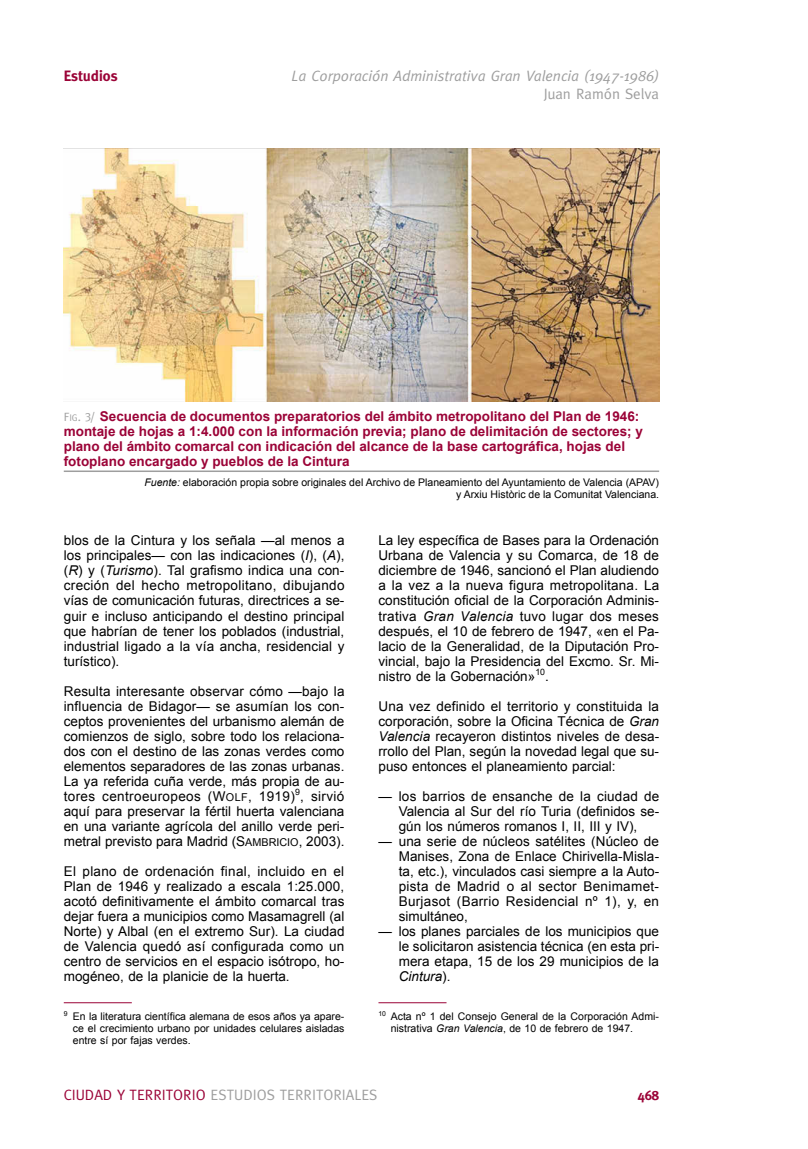
<style>
.page{position:relative;width:808px;height:1149px;background:#fff}
.page>*{position:absolute;margin:0;border:0;box-sizing:border-box;transform-origin:0 0}
.t1{font:15px "Meta";color:#9e9e9e}
.t2{font:italic 15px "Meta";color:#9e9e9e}
.t3{font:700 15px "Meta";color:#9b0337}
.t4{font:13.5px/15px "Arial";color:#000;text-align:justify}
.t5{font:700 13.5px/15px "Arial";color:#9b0337}
.t6{font:700 13.5px "Meta";color:#9b0337}
.t7{font:10.5px/12px "Arial";color:#000;text-align:justify}
.s1{font-family:"Meta Caps SC800";font-weight:400;font-size:12px;color:#9e9e9e}
.s2{font-family:"Meta Caps SC800";font-weight:400;font-size:9.6px;color:#9e9e9e}
.s3{font-style:italic}
.s4{font-family:"Arial MT SC800"}
.s5{font-family:"Arial MT SC800";font-size:10.8px}
.s6{color:#9b0337}
</style>
<div class="page">
<hr style="left:64px;top:1002px;width:68px;height:1px;background:#9b0337">
<hr style="left:378px;top:1002px;width:68px;height:1px;background:#9b0337">
<hr style="left:64px;top:470px;width:595px;height:2px;background:#9e9e9e">
<img style="left:64px;top:149px;width:595px;height:252px">
<p class="t3" style="left:64px;top:67px;width:55px">Estudios</p>
<p class="t2" style="left:292px;top:67px;width:369px">La Corporación Administrativa Gran Valencia (1947-1986)</p>
<p class="t1" style="left:544px;top:85px;width:117px">Juan Ramón Selva</p>
<p class="t5" style="left:64px;top:409px;width:581px"><span class="s1">F</span><span class="s2">ig</span><span class="s1">. 3/</span> Secuencia de documentos preparatorios del ámbito metropolitano del Plan de 1946: montaje de hojas a 1:4.000 con la información previa; plano de delimitación de sectores; y plano del ámbito comarcal con indicación del alcance de la base cartográfica, hojas del fotoplano encargado y pueblos de la Cintura</p>
<p class="t7" style="left:144px;top:476px;width:516px;line-height:11.6px;text-align:right"><span class="s3">Fuente:</span> elaboración propia sobre originales del Archivo de Planeamiento del Ayuntamiento de Valencia (APAV) y Arxiu Històric de la Comunitat Valenciana.</p>
<p class="t4" style="left:64px;top:533px;width:282px">blos de la Cintura y los señala —al menos a los principales— con las indicaciones (<span class="s3">I</span>), (<span class="s3">A</span>), (<span class="s3">R</span>) y (<span class="s3">Turismo</span>). Tal grafismo indica una con&shy;creción del hecho metropolitano, dibujando vías de comunicación futuras, directrices a se&shy;guir e incluso anticipando el destino principal que habrían de tener los poblados (industrial, industrial ligado a la vía ancha, residencial y turístico).</p>
<p class="t4" style="left:64px;top:683px;width:282px">Resulta interesante observar cómo —bajo la influencia de Bidagor— se asumían los con&shy;ceptos provenientes del urbanismo alemán de comienzos de siglo, sobre todo los relaciona&shy;dos con el destino de las zonas verdes como elementos separadores de las zonas urbanas.<br>La ya referida cuña verde, más propia de au&shy;tores centroeuropeos (<span class="s4">W</span><span class="s5">OLF</span>, 1919)<sup>9</sup>, sirvió aquí para preservar la fértil huerta valenciana en una variante agrícola del anillo verde peri&shy;metral previsto para Madrid (<span class="s4">S</span><span class="s5">AMBRICIO</span>, 2003).</p>
<p class="t4" style="left:64px;top:863px;width:282px">El plano de ordenación final, incluido en el Plan de 1946 y realizado a escala 1:25.000, acotó definitivamente el ámbito comarcal tras dejar fuera a municipios como Masamagrell (al Norte) y Albal (en el extremo Sur). La ciudad de Valencia quedó así configurada como un centro de servicios en el espacio isótropo, ho&shy;mogéneo, de la planicie de la huerta.</p>
<p class="t7" style="left:73px;top:1010px;width:273px;text-indent:-9px"><sup>9</sup> En la literatura científica alemana de esos años ya apare&shy;ce el crecimiento urbano por unidades celulares aisladas entre sí por fajas verdes.</p>
<p class="t4" style="left:378px;top:533px;width:282px">La ley específica de Bases para la Ordenación Urbana de Valencia y su Comarca, de 18 de diciembre de 1946, sancionó el Plan aludiendo a la vez a la nueva figura metropolitana. La constitución oficial de la Corporación Adminis&shy;trativa <span class="s3">Gran Valencia</span> tuvo lugar dos meses después, el 10 de febrero de 1947, «en el Pa&shy;lacio de la Generalidad, de la Diputación Pro&shy;vincial, bajo la Presidencia del Excmo. Sr. Mi&shy;nistro de la Gobernación»<sup>10</sup>.</p>
<p class="t4" style="left:378px;top:698px;width:282px">Una vez definido el territorio y constituida la corporación, sobre la Oficina Técnica de <span class="s3">Gran Valencia</span> recayeron distintos niveles de desa&shy;rrollo del Plan, según la novedad legal que su&shy;puso entonces el planeamiento parcial:</p>
<p class="t4" style="left:399px;top:788px;width:262px;text-indent:-20px">— los barrios de ensanche de la ciudad de Valencia al Sur del río Turia (definidos se&shy;gún los números romanos I, II, III y IV),</p>
<p class="t4" style="left:399px;top:833px;width:262px;text-indent:-20px">— una serie de núcleos satélites (Núcleo de Manises, Zona de Enlace Chirivella-Misla&shy;ta, etc.), vinculados casi siempre a la Auto&shy;pista de Madrid o al sector Benimamet-Burjasot (Barrio Residencial nº 1), y, en simultáneo,</p>
<p class="t4" style="left:399px;top:923px;width:262px;text-indent:-20px">— los planes parciales de los municipios que le solicitaron asistencia técnica (en esta pri&shy;mera etapa, 15 de los 29 municipios de la <span class="s3">Cintura</span>).</p>
<p class="t7" style="left:391px;top:1010px;width:270px;text-indent:-12px"><sup>10</sup> Acta nº 1 del Consejo General de la Corporación Admi&shy;nistrativa <span class="s3">Gran Valencia</span>, de 10 de febrero de 1947.</p>
<p class="t1" style="left:64px;top:1085px;width:315px"><span class="s6">CIUDAD Y TERRITORIO</span> ESTUDIOS TERRITORIALES</p>
<p class="t6" style="left:637px;top:1086px;width:23px">468</p>
</div>
